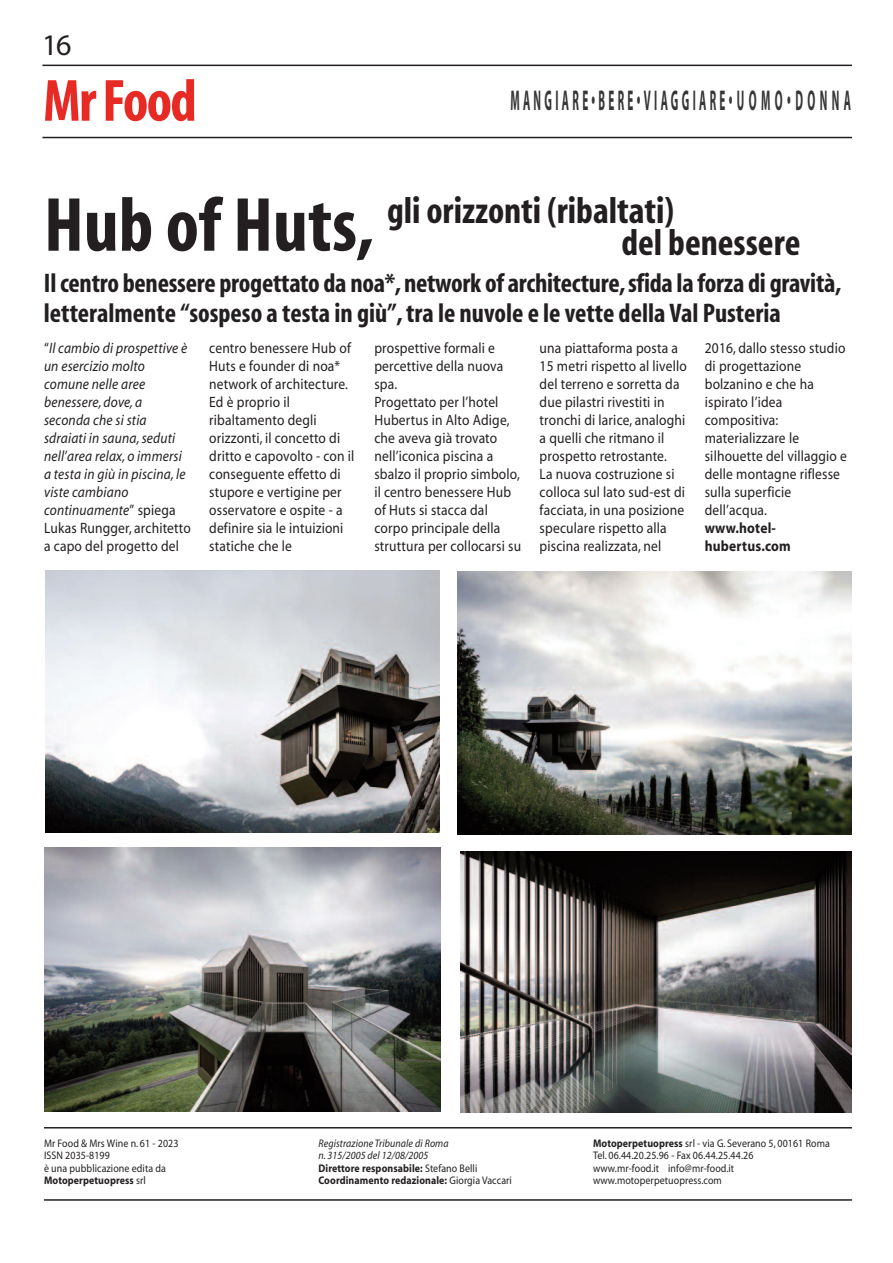
<style>
.page{position:relative;width:893px;height:1263px;background:#fff}
.page>*{position:absolute;margin:0;border:0;box-sizing:border-box;transform-origin:0 0}
.t1{font:60.15px "Myriad Cn Bold+XQAFCA";letter-spacing:-.03em;color:#e82a24}
.t2{font:37.5px/31.7px "Myriad Cn Bold+XQAFCA";color:#231f20}
.t3{font:30px "Myriad Roman+YIBIDZ";color:#231f20}
.t4{font:28.65px "Myriad Bold+UIEIZQ";letter-spacing:.3em;color:#363636;scale:.39 1}
.t5{font:27px/30px "Myriad Cn Bold+XQAFCA";letter-spacing:-.01em;color:#231f20}
.t6{font:15px/18px "Myriad Roman+YIBIDZ";letter-spacing:.015em;color:#231f20;scale:.9 1}
.t7{font:15px/18px "Myriad Italic+OSLEKV";letter-spacing:.015em;color:#231f20;scale:.9 1}
.t8{font:15px/18px "Myriad Bold+FXWPPS";letter-spacing:.015em;color:#231f20;scale:.9 1}
.t9{font:11.1px/12.3px "Myriad Roman+YIBIDZ";letter-spacing:.01em;color:#231f20;scale:.9 1}
.t10{font:11.1px/12.3px "Myriad Bold+FXWPPS";letter-spacing:.01em;color:#231f20;scale:.9 1}
.t11{font:11.1px/12.3px "Myriad Italic+OSLEKV";letter-spacing:.01em;color:#231f20;scale:.9 1}
.s1{font-size:77.4px}
.s2{font-family:"Myriad Roman+YIBIDZ"}
.s3{font-family:"Myriad Bold+FXWPPS"}
</style>
<div class="page">
<hr style="left:44px;top:1127px;width:808px;height:1px;background:#231f20">
<hr style="left:44px;top:1199px;width:808px;height:2px;background:#231f20">
<hr style="left:42px;top:65px;width:810px;height:1px;background:#231f20">
<hr style="left:42px;top:137px;width:810px;height:1px;background:#231f20">
<img style="left:46px;top:570px;width:394px;height:263px">
<img style="left:458px;top:571px;width:394px;height:263px">
<img style="left:44px;top:848px;width:396px;height:264px">
<img style="left:461px;top:852px;width:391px;height:260px">
<h3 class="t3" style="left:42px;top:34px;width:31px">16</h3>
<h1 class="t1" style="left:43px;top:80px;width:155px">Mr Food</h1>
<h3 class="t4" style="left:510px;top:90px;width:875px">MANGIARE•BERE•VIAGGIARE•UOMO•DONNA</h3>
<h2 class="t2" style="left:621px;top:198px;width:180px;text-indent:-577px"><span class="s1">Hub of Huts,</span> gli orizzonti (ribaltati)<br>del benessere</h2>
<h3 class="t5" style="left:44px;top:270px;width:799px">Il centro benessere progettato da noa*, network of architecture, sfida la forza di gravità, letteralmente “sospeso a testa in giù”, tra le nuvole e le vette della Val Pusteria</h3>
<p class="t7" style="left:44px;top:341px;width:161px"><span class="s2">“</span>Il cambio di prospettive è un esercizio molto comune nelle aree benessere, dove, a seconda che si stia sdraiati in sauna, seduti nell’area relax, o immersi a testa in giù in piscina, le viste cambiano continuamente<span class="s2">” spiega</span></p>
<p class="t6" style="left:44px;top:521px;width:165px">Lukas Rungger, architetto a capo del progetto del</p>
<p class="t6" style="left:209px;top:341px;width:163px">centro benessere Hub of<br>Huts e founder di noa* network of architecture.<br>Ed è proprio il ribaltamento degli orizzonti, il concetto di dritto e capovolto - con il conseguente effetto di stupore e vertigine per osservatore e ospite - a definire sia le intuizioni statiche che le</p>
<p class="t6" style="left:374px;top:341px;width:164px">prospettive formali e percettive della nuova spa.<br>Progettato per l’hotel<br>Hubertus in Alto Adige, che aveva già trovato nell’iconica piscina a sbalzo il proprio simbolo, il centro benessere Hub of Huts si stacca dal corpo principale della struttura per collocarsi su</p>
<p class="t6" style="left:540px;top:341px;width:165px">una piattaforma posta a<br>15 metri rispetto al livello del terreno e sorretta da due pilastri rivestiti in tronchi di larice, analoghi a quelli che ritmano il prospetto retrostante.<br>La nuova costruzione si colloca sul lato sud-est di facciata, in una posizione speculare rispetto alla piscina realizzata, nel</p>
<p class="t6" style="left:705px;top:341px;width:160px">2016, dallo stesso studio di progettazione bolzanino e che ha ispirato l’idea compositiva: materializzare le silhouette del villaggio e delle montagne riflesse sulla superficie dell’acqua.</p>
<p class="t8" style="left:705px;top:521px;width:97px">www.hotel&shy;hubertus.com</p>
<p class="t9" style="left:44px;top:1138px;width:151px">Mr Food &amp; Mrs Wine n. 61 - 2023<br>ISSN 2035-8199<br>è una pubblicazione edita da</p>
<p class="t10" style="left:44px;top:1175px;width:115px">Motoperpetuopress <span class="s2">srl</span></p>
<p class="t11" style="left:318px;top:1138px;width:146px">Registrazione Tribunale di Roma n. 315/2005 del 12/08/2005</p>
<p class="t10" style="left:318px;top:1163px;width:216px">Direttore responsabile: <span class="s2">Stefano Belli<br></span>Coordinamento redazionale: <span class="s2">Giorgia Vaccari</span></p>
<p class="t9" style="left:593px;top:1138px;width:265px"><span class="s3">Motoperpetuopress</span> srl - via G. Severano 5, 00161 Roma Tel. 06.44.20.25.96 - Fax 06.44.25.44.26<br>www.mr-food.it info@mr-food.it www.motoperpetuopress.com</p>
</div>
